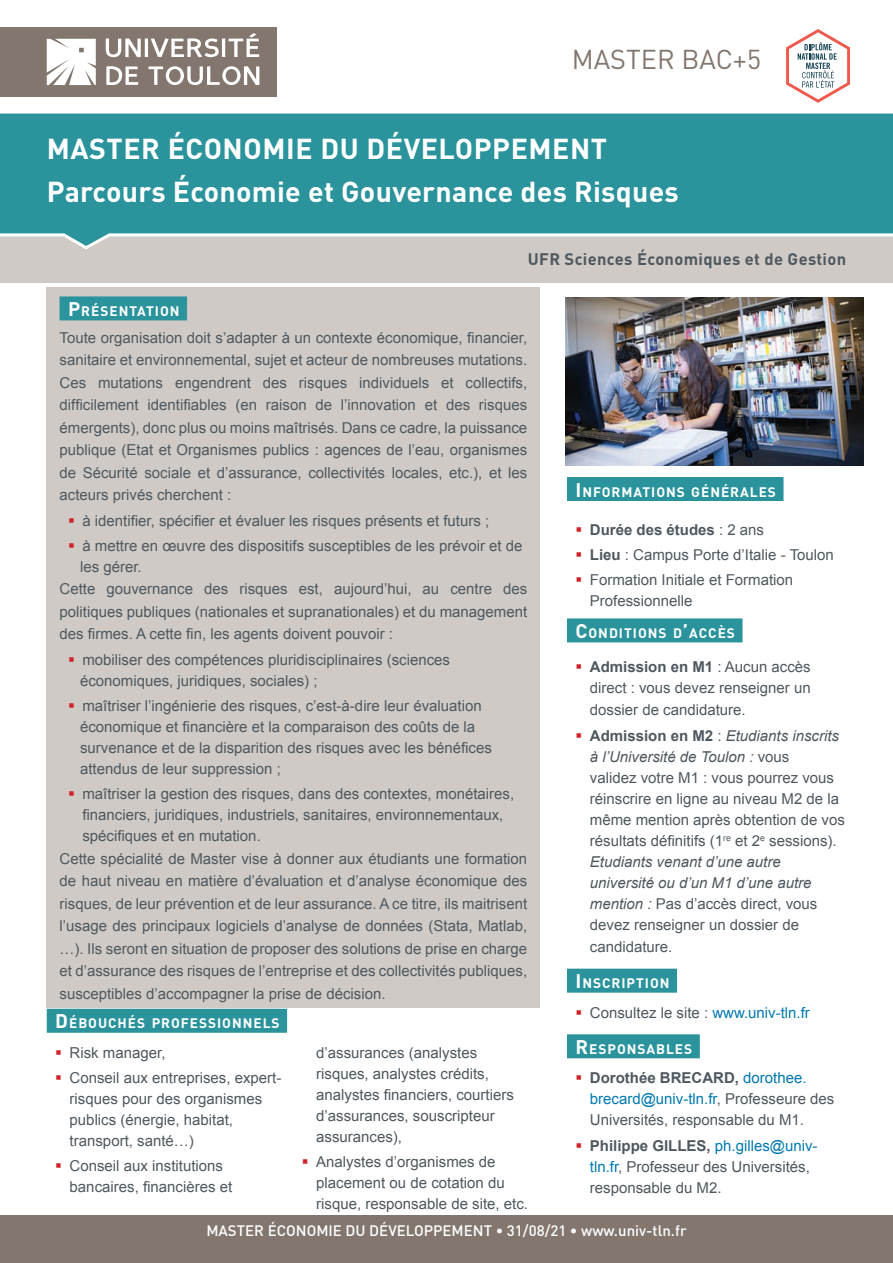
<style>
.page{position:relative;width:893px;height:1263px;background:#fff}
.page>*{position:absolute;margin:0;border:0;box-sizing:border-box;transform-origin:0 0}
.specialité{font:700 28.5px "DIN";letter-spacing:.01em;color:#fff}
.diplome{font:700 28.5px "DIN";letter-spacing:.02em;color:#fff}
.NIVEAU{font:27px "DIN";color:#82766e}
.ufr{font:700 16.5px "DIN";letter-spacing:.02em;color:#4e585e}
.texte{font:15px/21px "Arial";color:#4e585e}
.pied_de_page{font:500 15px "DIN";color:#fff}
.t1{font:700 15px "Arial";color:#4e585e}
.titre_orange{font:700 13.65px "DIN";letter-spacing:.07em;color:#fff}
.s1{font-size:19.5px}
.s2{font-weight:400}
.s3{font-weight:700}
.s4{font-style:italic}
.s5{color:#0079b0}
</style>
<div class="page">
<div style="left:0;top:223px;width:893px;height:60px;background:#d0cac6"></div>
<svg style="left:0;top:113px;width:893px;height:137px;background:#3f9ba1"></svg>
<div style="left:0;top:1215px;width:893px;height:48px;background:#82766e"></div>
<div style="left:0;top:27px;width:277px;height:69px;background:#82766e"></div>
<svg style="left:47px;top:39px;width:49px;height:46px;background:#f3f2f1"></svg>
<svg style="left:106px;top:38px;width:35px;height:19px"></svg>
<hr style="left:145px;top:38px;width:3px;height:19px;background:#fff">
<svg style="left:151px;top:38px;width:68px;height:19px"></svg>
<hr style="left:222px;top:38px;width:3px;height:19px;background:#fff">
<svg style="left:228px;top:33px;width:31px;height:24px"></svg>
<svg style="left:106px;top:66px;width:32px;height:19px"></svg>
<svg style="left:148px;top:66px;width:111px;height:19px"></svg>
<div style="left:47px;top:287px;width:493px;height:721px;background:#d0cac6"></div>
<div style="left:60px;top:296px;width:127px;height:24px;background:#2a939b"></div>
<div style="left:47px;top:1009px;width:240px;height:24px;background:#2a939b"></div>
<div style="left:567px;top:477px;width:216px;height:24px;background:#2a939b"></div>
<div style="left:567px;top:618px;width:175px;height:24px;background:#2a939b"></div>
<div style="left:567px;top:969px;width:110px;height:24px;background:#2a939b"></div>
<div style="left:567px;top:1034px;width:133px;height:24px;background:#2a939b"></div>
<img style="left:566px;top:298px;width:297px;height:168px">
<svg style="left:786px;top:29px;width:64px;height:74px"></svg>
<p class="NIVEAU" style="left:572px;top:43px;width:191px">MASTER BAC+5</p>
<p class="diplome" style="left:47px;top:130px;width:562px">MASTER ÉCONOMIE DU DÉVELOPPEMENT</p>
<p class="specialité" style="left:47px;top:173px;width:634px">Parcours Économie et Gouvernance des Risques</p>
<p class="ufr" style="left:528px;top:248px;width:320px">UFR Sciences Économiques et de Gestion</p>
<p class="titre_orange" style="left:68px;top:302px;width:113px"><span class="s1">P</span>RÉSENTATION</p>
<p class="texte" style="left:60px;top:326px;width:469px;line-height:22.5px;text-align:justify">Toute organisation doit s’adapter à un contexte économique, financier, sanitaire et environnemental, sujet et acteur de nombreuses mutations.<br>Ces mutations engendrent des risques individuels et collectifs, difficilement identifiables (en raison de l’innovation et des risques émergents), donc plus ou moins maîtrisés. Dans ce cadre, la puissance publique (Etat et Organismes publics : agences de l’eau, organismes de Sécurité sociale et d’assurance, collectivités locales, etc.), et les acteurs privés cherchent :</p>
<p class="texte" style="left:82px;top:510px;width:408px">à identifier, spécifier et évaluer les risques présents et futurs ;</p>
<p class="texte" style="left:80px;top:535px;width:444px">à mettre en œuvre des dispositifs susceptibles de les prévoir et de les gérer.</p>
<p class="texte" style="left:60px;top:578px;width:469px;line-height:22.5px;text-align:justify">Cette gouvernance des risques est, aujourd’hui, au centre des politiques publiques (nationales et supranationales) et du management des firmes. A cette fin, les agents doivent pouvoir :</p>
<p class="texte" style="left:80px;top:649px;width:371px">mobiliser des compétences pluridisciplinaires (sciences économiques, juridiques, sociales) ;</p>
<p class="texte" style="left:80px;top:695px;width:413px">maîtriser l’ingénierie des risques, c’est-à-dire leur évaluation économique et financière et la comparaison des coûts de la survenance et de la disparition des risques avec les bénéfices attendus de leur suppression ;</p>
<p class="texte" style="left:82px;top:783px;width:433px">maîtriser la gestion des risques, dans des contextes, monétaires, financiers, juridiques, industriels, sanitaires, environnementaux, spécifiques et en mutation.</p>
<p class="texte" style="left:60px;top:847px;width:469px;line-height:22.5px;text-align:justify">Cette spécialité de Master vise à donner aux étudiants une formation de haut niveau en matière d’évaluation et d’analyse économique des risques, de leur prévention et de leur assurance. A ce titre, ils maitrisent l’usage des principaux logiciels d’analyse de données (Stata, Matlab, …). Ils seront en situation de proposer des solutions de prise en charge et d’assurance des risques de l’entreprise et des collectivités publiques, susceptibles d’accompagner la prise de décision.</p>
<p class="titre_orange" style="left:55px;top:1014px;width:226px"><span class="s1">D</span>ÉBOUCHÉS PROFESSIONNELS</p>
<p class="texte" style="left:70px;top:1042px;width:97px">Risk manager,</p>
<p class="texte" style="left:70px;top:1067px;width:213px">Conseil aux entreprises, expert&shy;risques pour des organismes publics (énergie, habitat, transport, santé…)</p>
<p class="texte" style="left:70px;top:1156px;width:164px">Conseil aux institutions bancaires, financières et</p>
<p class="texte" style="left:316px;top:1042px;width:199px">d’assurances (analystes risques, analystes crédits, analystes financiers, courtiers d’assurances, souscripteur assurances),</p>
<p class="texte" style="left:316px;top:1151px;width:213px">Analystes d’organismes de placement ou de cotation du risque, responsable de site, etc.</p>
<p class="titre_orange" style="left:575px;top:483px;width:202px"><span class="s1">I</span> NFORMATIONS GÉNÉRALES</p>
<p class="t1" style="left:590px;top:519px;width:176px">Durée des études <span class="s2">: 2 ans</span></p>
<p class="texte" style="left:590px;top:544px;width:245px"><span class="s3">Lieu</span> : Campus Porte d’Italie - Toulon</p>
<p class="texte" style="left:590px;top:569px;width:205px">Formation Initiale et Formation<br>Professionnelle</p>
<p class="titre_orange" style="left:575px;top:624px;width:161px"><span class="s1">C</span>ONDITIONS D<span class="s1">’</span>ACCÈS</p>
<p class="texte" style="left:590px;top:656px;width:222px"><span class="s3">Admission en M1</span> : Aucun accès direct : vous devez renseigner un</p>
<p class="texte" style="left:590px;top:700px;width:157px">dossier de candidature.</p>
<p class="texte" style="left:590px;top:725px;width:257px"><span class="s3">Admission en M2</span> : <span class="s4">Etudiants inscrits à l’Université de Toulon :</span> vous<br>validez votre M1 : vous pourrez vous réinscrire en ligne au niveau M2 de la même mention après obtention de vos résultats définitifs (1<sup>re</sup> et 2<sup>e</sup> sessions).<br><span class="s4">Etudiants venant d’une autre université ou d’un M1 d’une autre mention :</span> Pas d’accès direct, vous devez renseigner un dossier de</p>
<p class="texte" style="left:590px;top:936px;width:84px">candidature.</p>
<p class="titre_orange" style="left:575px;top:974px;width:96px"><span class="s1">I</span> NSCRIPTION</p>
<p class="texte" style="left:590px;top:1002px;width:222px">Consultez le site : <span class="s5">www.univ-tln.fr</span></p>
<p class="titre_orange" style="left:575px;top:1040px;width:118px"><span class="s1">R</span>ESPONSABLES</p>
<p class="texte" style="left:590px;top:1068px;width:246px"><span class="s3">Dorothée BRECARD,</span> <span class="s5">dorothee. brecard@univ-tln.fr</span>, Professeure des<br>Universités, responsable du M1.</p>
<p class="texte" style="left:590px;top:1135px;width:229px"><span class="s3">Philippe GILLES,</span> <span class="s5">ph.gilles@univ&shy;tln.fr</span>, Professeur des Universités, responsable du M2.</p>
<p class="pied_de_page" style="left:206px;top:1221px;width:482px">MASTER ÉCONOM IE DU DÉVELOPPEM ENT • 31/08/21 • WWW.UNIV-TLN.FR</p>
</div>
